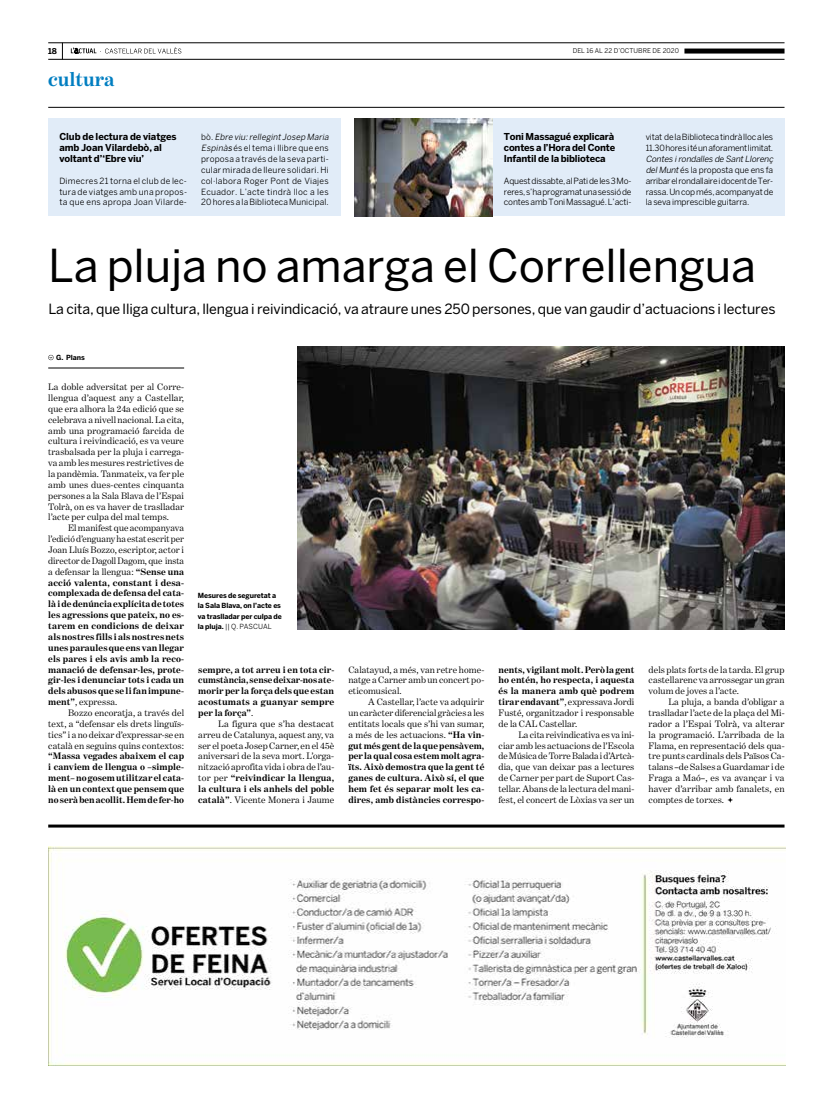
<style>
.page{position:relative;width:820px;height:1106px;background:#fff}
.page>*{position:absolute;margin:0;border:0;box-sizing:border-box;transform-origin:0 0}
.t1{font:45px "Benton Sans";color:#000}
.t2{font:700 20px "Benton Modern One";letter-spacing:-.005em;color:#007ec1}
.t3{font:14px "Benton Sans";letter-spacing:-.005em;color:#000}
.t4{font:9.5px/10.9px "Benton Modern One";letter-spacing:.005em;color:#000;text-align:justify}
.t5{font:700 9.5px/10.9px "Benton Modern One";letter-spacing:.01em;color:#000;text-align:justify}
.t6{font:700 9.5px/10.9px "Benton Sans";letter-spacing:-.01em;color:#000}
.t7{font:8.5px/10.9px "Benton Sans";letter-spacing:-.005em;color:#000;text-align:justify}
.t8{font:8.5px/10.9px "Benton Sans";letter-spacing:.02em;color:#000}
.t9{font:700 8px "Benton Sans";color:#000}
.t10{font:700 7px/10.5px "Benton Sans";letter-spacing:-.01em;color:#000}
.t11{font:6.5px "Benton Sans";letter-spacing:.005em;color:#000}
.s1{font-style:italic}
.s2{font-weight:400}
.s3{font-weight:700}
</style>
<div class="page">
<svg style="left:62px;top:44px;width:1px;height:15px"></svg>
<hr style="left:48px;top:107px;width:736px;height:1px;background:#000">
<hr style="left:48px;top:43px;width:736px;height:1px;background:#000">
<hr style="left:48px;top:59px;width:736px;height:1px;background:#000">
<div style="left:684px;top:49px;width:100px;height:5px;background:#000"></div>
<svg style="left:71px;top:47px;width:110px;height:7px"></svg>
<div style="left:48px;top:119px;width:292px;height:97px;background:#e1ecf8"></div>
<div style="left:492px;top:119px;width:292px;height:97px;background:#e1ecf8"></div>
<img style="left:354px;top:119px;width:138px;height:97px">
<hr style="left:48px;top:824px;width:736px;height:3px;background:#000">
<img style="left:297px;top:347px;width:487px;height:282px">
<svg style="left:48px;top:355px;width:6px;height:5px"></svg>
<hr style="left:48px;top:367px;width:136px;height:1px;background:#000">
<svg style="left:727px;top:797px;width:5px;height:5px"></svg>
<img style="left:48px;top:846px;width:736px;height:220px">
<p class="t9" style="left:48px;top:46px;width:10px">18</p>
<p class="t11" style="left:572px;top:47px;width:108px">DEL 16 AL 22 D’octubre DE 2020</p>
<h2 class="t2" style="left:48px;top:68px;width:68px">cultura</h2>
<p class="t6" style="left:59px;top:131px;width:119px">Club de lectura de viatges amb Joan Vilardebò, al voltant d’‘Ebre viu’</p>
<p class="t7" style="left:59px;top:175px;width:129px">Dimecres 21 torna el club de lec&shy;tura de viatges amb una propos&shy;ta que ens apropa Joan Vilarde-</p>
<p class="t8" style="left:201px;top:132px;width:131px">b ò . <span class="s1">Ebre viu:rellegint Josep Maria Espinà</span><span class="s1">s</span> és el tema i llibre que ens proposa a través de la seva parti&shy;cular mirada de lleure solidari. Hi col·labora Roger Pont de Viajes Ecuador. L’acte tindrà lloc a les 20 hores a la Biblioteca M unicipal.</p>
<p class="t6" style="left:503px;top:131px;width:113px;text-align:justify">Toni Massagué explicarà contes a l’Hora del Conte Infantil de la biblioteca</p>
<p class="t7" style="left:503px;top:175px;width:129px">Aquest dissabte, al Pati de les 3 M o&shy;reres, s’ha programat una sessió de contes amb Toni Massagué. L’acti-</p>
<p class="t7" style="left:645px;top:132px;width:129px">vitat de la Biblioteca tindrà lloc a les<br>11.30 hores i té un aforament limitat.</p>
<p class="t7" style="left:645px;top:153px;width:131px;text-align:left"><span class="s1">Contes irondalles de SantLlorenç delMunt</span>és la proposta que ens fa arribar el rondallaire i docent de Ter&shy;rassa. U n cop més, acompanyat de la seva imprescible guitarra.</p>
<h1 class="t1" style="left:48px;top:239px;width:709px">La pluja no amarga el Correllengua</h1>
<h3 class="t3" style="left:48px;top:300px;width:728px">La cita, que lliga cultura, llengua i reivindicació, va atraure unes 250 persones, que van gaudir d’actuacions i lectures</h3>
<p class="t10" style="left:56px;top:352px;width:30px">G. Plans</p>
<p class="t4" style="left:48px;top:381px;width:137px">La doble adversitat per al Corre&shy;llengua d’aquest any a Castellar, que era alhora la 24a edició que se celebrava a nivell nacional. La cita, amb una programació farcida de cultura i reivindicació, es va veure trasbalsada per la pluja i carrega&shy;va amb les mesures restrictives de la pandèmia. Tanmateix, va fer ple amb unes dues-centes cinquanta persones a la Sala Blava de l’Espai Tolrà, on es va haver de traslladar l’acte per culpa del mal temps.</p>
<p class="t5" style="left:48px;top:522px;width:137px;text-indent:20px"><span class="s2">El manifest que acompanyava l’edició d’enguany ha estat escrit per Joan Lluís Bozzo, escriptor, actor i director de Dagoll Dagom, que insta a defensar la llengua:</span> “Sense una acció valenta, constant i desa&shy;complexada de defensa del cata&shy;là i de denúncia explícita de totes les agressions que pateix, no es&shy;tarem en condicions de deixar als nostres fills i als nostres nets unes paraules que ens van llegar els pares i els avis amb la reco&shy;manació de defensar-les, prote&shy;gir-les i denunciar tots i cada un dels abusos que se li fan impune&shy;ment”<span class="s2">, expressa.</span></p>
<p class="t4" style="left:48px;top:707px;width:137px;text-indent:20px">Bozzo encoratja, a través del text, a “defensar els drets linguïs&shy;tics” i a no deixar d’expressar-se en català en seguins quins contextos:</p>
<p class="t5" style="left:48px;top:750px;width:137px">“Massa vegades abaixem el cap i canviem de llengua o –simple&shy;ment– no gosem utilitzar el cata&shy;là en un context que pensem que no serà ben acollit. Hem de fer-ho</p>
<p class="t10" style="left:198px;top:589px;width:85px">Mesures de seguretat a la Sala Blava, on l’acte es va traslladar per culpa de la pluja. <span class="s2">|| q. pascual</span></p>
<p class="t5" style="left:198px;top:663px;width:137px">sempre, a tot arreu i en tota cir&shy;cumstància, sense deixar-nos ate&shy;morir per la força dels que estan acostumats a guanyar sempre per la força”<span class="s2">.</span></p>
<p class="t4" style="left:198px;top:718px;width:137px;text-indent:20px">La figura que s’ha destacat arreu de Catalunya, aquest any, va ser el poeta Josep Carner, en el 45è aniversari de la seva mort. L’orga&shy;nització aprofita vida i obra de l’au&shy;tor per <span class="s3">“reivindicar la llengua, la cultura i els anhels del poble català”</span>. Vicente Monera i Jaume</p>
<p class="t4" style="left:348px;top:663px;width:137px">Calatayud, a més, van retre home&shy;natge a Carner amb un concert po&shy;eticomusical.</p>
<p class="t5" style="left:348px;top:696px;width:137px;text-indent:20px"><span class="s2">A Castellar, l’acte va adquirir un caràcter diferencial gràcies a les entitats locals que s’hi van sumar, a més de les actuacions.</span> “Ha vin&shy;gut més gent de la que pensàvem, per la qual cosa estem molt agra&shy;ïts. Això demostra que la gent té ganes de cultura. Això sí, el que hem fet és separar molt les ca&shy;dires, amb distàncies correspo-</p>
<p class="t5" style="left:498px;top:663px;width:137px">nents, vigilant molt. Però la gent ho entén, ho respecta, i aquesta és la manera amb què podrem tirar endavant”<span class="s2">, expressava Jordi Fusté, organitzador i responsable de la CAL Castellar.</span></p>
<p class="t4" style="left:498px;top:729px;width:137px;text-indent:20px">La cita reivindicativa es va ini&shy;ciar amb les actuacions de l’Escola de Música de Torre Balada i d’Artcà&shy;dia, que van deixar pas a lectures de Carner per part de Suport Cas&shy;tellar. Abans de la lectura del mani&shy;fest, el concert de Lòxias va ser un</p>
<p class="t4" style="left:648px;top:663px;width:137px">dels plats forts de la tarda. El grup castellarenc va arrossegar un gran volum de joves a l’acte.</p>
<p class="t4" style="left:648px;top:696px;width:137px;text-indent:20px">La pluja, a banda d’obligar a traslladar l’acte de la plaça del Mi&shy;rador a l’Espai Tolrà, va alterar la programació. L’arribada de la Flama, en representació dels qua&shy;tre punts cardinals dels Països Ca&shy;talans <span class="s3">–</span>de Salses a Guardamar i de Fraga a Maó<span class="s3">–</span>, es va avançar i va haver d’arribar amb fanalets, en comptes de torxes.</p>
</div>
